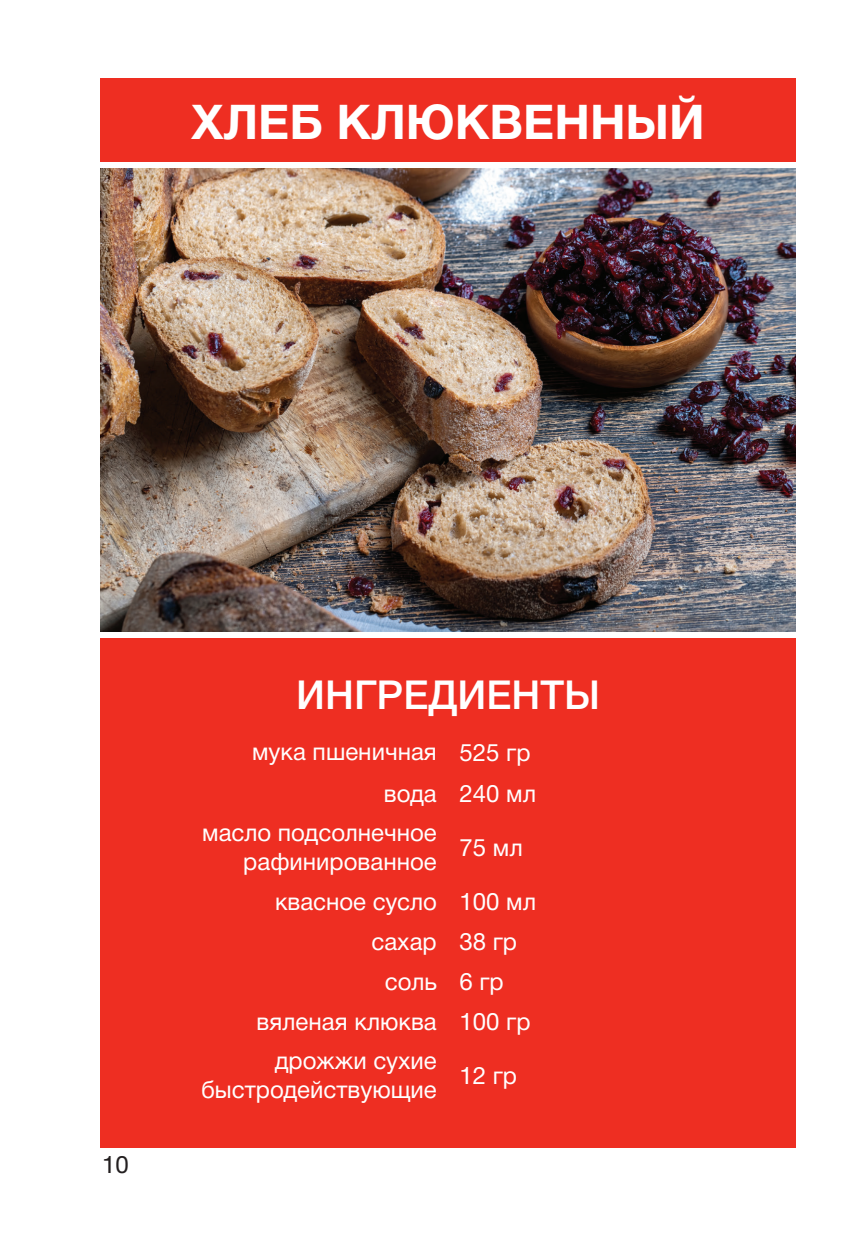
<style>
.page{position:relative;width:868px;height:1248px;background:#fff}
.page>*{position:absolute;margin:0;border:0;box-sizing:border-box;transform-origin:0 0}
.t1{font:700 48px "Helvetica Neue Cyr";color:#fff}
.t2{font:500 40px "Helvetica Neue Cyr";color:#fff}
.t3{font:24px/28.8px "Helvetica Neue Cyr";color:#fff;text-align:right}
.t4{font:24px "Helvetica Neue Cyr";color:#231f20}
</style>
<div class="page">
<img style="left:100px;top:169px;width:695px;height:462px">
<div style="left:100px;top:78px;width:695px;height:83px;background:#ee2e22"></div>
<div style="left:100px;top:638px;width:695px;height:509px;background:#ee2e22"></div>
<p class="t1" style="left:191px;top:95px;width:514px">ХЛЕБ КЛЮКВЕННЫЙ</p>
<p class="t4" style="left:102px;top:1151px;width:28px">10</p>
<p class="t2" style="left:296px;top:672px;width:305px">ИНГРЕДИЕНТЫ</p>
<p class="t3" style="left:252px;top:737px;width:186px">мука пшеничная</p>
<p class="t3" style="left:459px;top:738px;width:73px">525 гр</p>
<p class="t3" style="left:384px;top:778px;width:54px">вода</p>
<p class="t3" style="left:459px;top:778px;width:78px">240 мл</p>
<p class="t3" style="left:202px;top:818px;width:236px">масло подсолнечное рафинированное</p>
<p class="t3" style="left:459px;top:833px;width:65px">75 мл</p>
<p class="t3" style="left:275px;top:887px;width:163px">квасное сусло</p>
<p class="t3" style="left:459px;top:887px;width:78px">100 мл</p>
<p class="t3" style="left:371px;top:927px;width:67px">сахар</p>
<p class="t3" style="left:459px;top:927px;width:59px">38 гр</p>
<p class="t3" style="left:385px;top:966px;width:53px">соль</p>
<p class="t3" style="left:459px;top:966px;width:46px">6 гр</p>
<p class="t3" style="left:256px;top:1006px;width:182px">вяленая клюква</p>
<p class="t3" style="left:459px;top:1006px;width:73px">100 гр</p>
<p class="t3" style="left:201px;top:1046px;width:237px">дрожжи сухие быстродействующие</p>
<p class="t3" style="left:459px;top:1061px;width:59px">12 гр</p>
</div>
